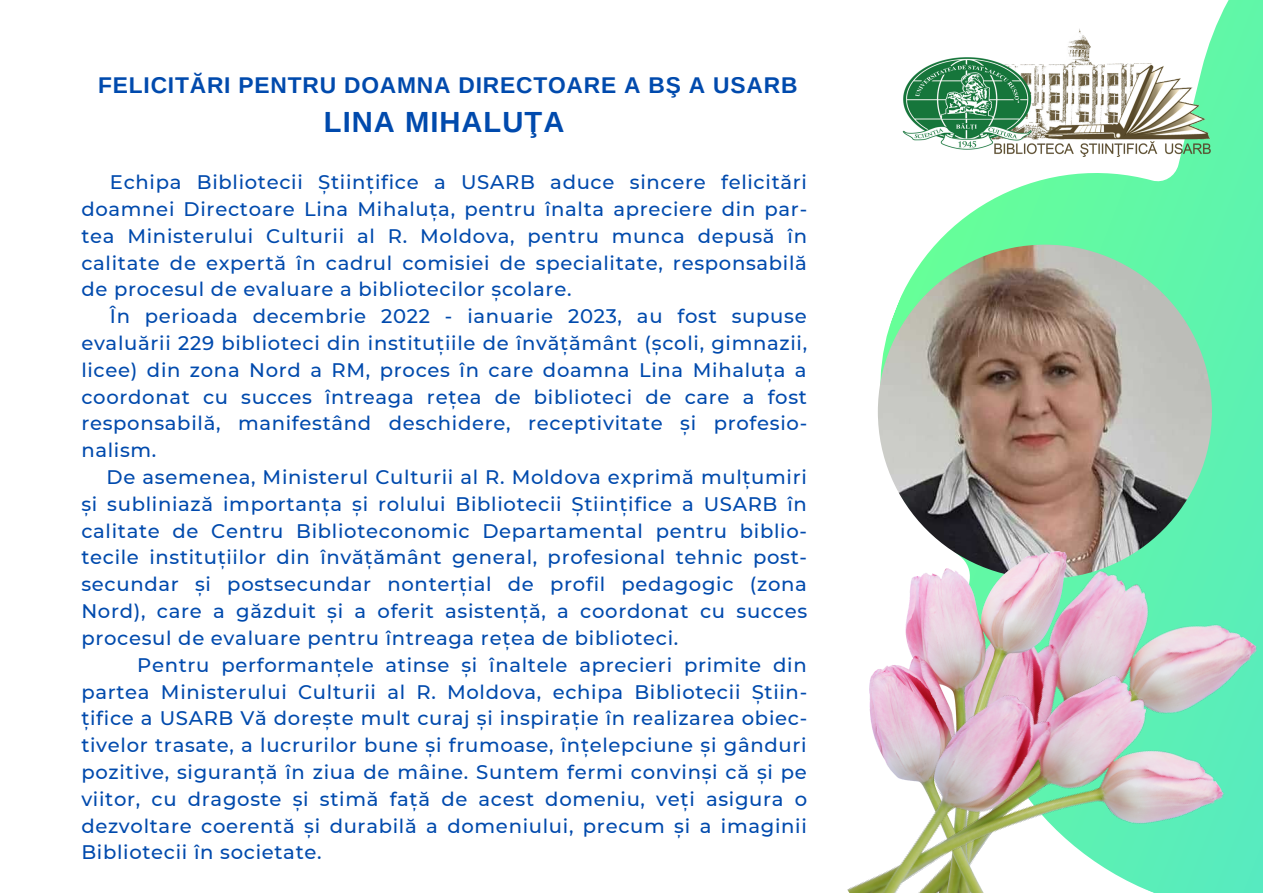
<style>
.page{position:relative;width:1263px;height:893px;background:#fff}
.page>*{position:absolute;margin:0;border:0;box-sizing:border-box;transform-origin:0 0}
.t1{font:700 29.17px "Arimo";letter-spacing:.035em;color:#004aad}
.t2{font:700 22.8px "Arimo";letter-spacing:.035em;color:#004aad}
.t3{font:500 19.58px/26.8px "Montserrat";letter-spacing:.035em;color:#004aad;text-align:justify}
</style>
<div class="page">
<svg style="left:878px;top:0;width:385px;height:893px;fill:#61f8af"></svg>
<img style="left:878px;top:245px;width:334px;height:334px;border-radius:50%">
<img style="left:897px;top:23px;width:317px;height:137px">
<img style="left:878px;top:520px;width:380px;height:373px">
<img style="left:878px;top:551px;width:189px;height:73px">
<img style="left:847px;top:624px;width:378px;height:269px">
<p class="t2" style="left:98px;top:73px;width:701px">FELICITĂRI PENTRU DOAMNA DIRECTOARE A BŞ A USARB</p>
<h1 class="t1" style="left:324px;top:105px;width:242px">LINA MIHALUŢA</h1>
<p class="t3" style="left:81px;top:169px;width:727px;text-indent:29px">Echipa Bibliotecii Ştiinţifice a USARB aduce sincere felicitări doamnei Directoare Lina Mihaluţa, pentru înalta apreciere din par&shy;tea Ministerului Culturii al R. Moldova, pentru munca depusă în calitate de expertă în cadrul comisiei de specialitate, responsabilă de procesul de evaluare a bibliotecilor şcolare.</p>
<p class="t3" style="left:81px;top:303px;width:727px;text-indent:29px">În perioada decembrie 2022 - ianuarie 2023, au fost supuse evaluării 229 biblioteci din instituțiile de învățământ (școli, gimnazii, licee) din zona Nord a RM, proces în care doamna Lina Mihaluţa a coordonat cu succes întreaga reţea de biblioteci de care a fost responsabilă, manifestând deschidere, receptivitate şi profesio&shy;nalism.</p>
<p class="t3" style="left:81px;top:463px;width:727px;text-indent:25px">De asemenea, Ministerul Culturii al R. Moldova exprimă mulțumiri și subliniază importanța şi rolului Bibliotecii Științifice a USARB în calitate de Centru Biblioteconomic Departamental pentru biblio&shy;tecile instituţiilor din învăţământ general, profesional tehnic post&shy;secundar şi postsecundar nonterţial de profil pedagogic (zona Nord), care a găzduit şi a oferit asistenţă, a coordonat cu succes procesul de evaluare pentru întreaga reţea de biblioteci.</p>
<p class="t3" style="left:81px;top:651px;width:727px;text-indent:56px">Pentru performanțele atinse și înaltele aprecieri primite din partea Ministerului Culturii al R. Moldova, echipa Bibliotecii Ştiin&shy;ţifice a USARB Vă doreşte mult curaj şi inspiraţie în realizarea obiec&shy;tivelor trasate, a lucrurilor bune şi frumoase, înţelepciune şi gânduri pozitive, siguranţă în ziua de mâine. Suntem fermi convinşi că şi pe viitor, cu dragoste şi stimă faţă de acest domeniu, veţi asigura o dezvoltare coerentă şi durabilă a domeniului, precum şi a imaginii Bibliotecii în societate.</p>
</div>
